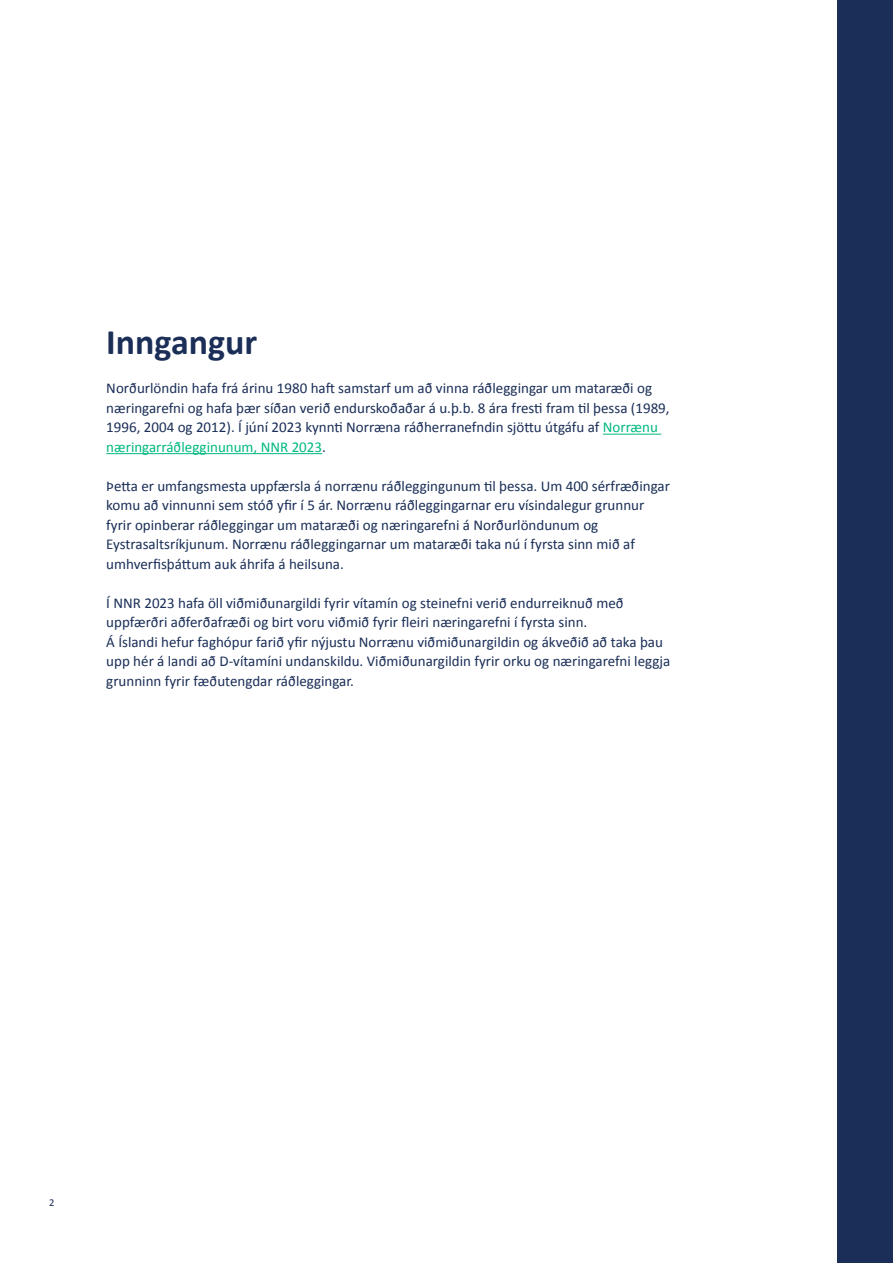
<style>
.page{position:relative;width:893px;height:1263px;background:#fff}
.page>*{position:absolute;margin:0;border:0;box-sizing:border-box;transform-origin:0 0}
.t1{font:700 36px "Calibri";color:#1a2e57}
.t2{font:15px/19.5px "Calibri";color:#1a2e57}
.t3{font:10.5px "Calibri";color:#1a2e57}
.s1{color:#00b880}
</style>
<div class="page">
<hr style="left:603px;top:434px;width:58px;height:1px;background:#00b880">
<hr style="left:106px;top:453px;width:216px;height:1px;background:#00b880">
<div style="left:837px;top:0;width:56px;height:1263px;background:#1a2e57"></div>
<h1 class="t1" style="left:106px;top:317px;width:152px">Inngangur</h1>
<p class="t2" style="left:106px;top:378px;width:565px">Norðurlöndin hafa frá árinu 1980 haft samstarf um að vinna ráðleggingar um mataræði og næringarefni og hafa þær síðan verið endurskoðaðar á u.þ.b. 8 ára fresti fram til þessa (1989, 1996, 2004 og 2012). Í júní 2023 kynnti Norræna ráðherranefndin sjöttu útgáfu af <span class="s1">Norrænu næringarráðlegginunum, NNR 2023</span>.</p>
<p class="t2" style="left:106px;top:476px;width:565px">Þetta er umfangsmesta uppfærsla á norrænu ráðleggingunum til þessa. Um 400 sérfræðingar komu að vinnunni sem stóð yfir í 5 ár. Norrænu ráðleggingarnar eru vísindalegur grunnur fyrir opinberar ráðleggingar um mataræði og næringarefni á Norðurlöndunum og Eystrasaltsríkjunum. Norrænu ráðleggingarnar um mataræði taka nú í fyrsta sinn mið af umhverfisþáttum auk áhrifa á heilsuna.</p>
<p class="t2" style="left:106px;top:593px;width:565px">Í NNR 2023 hafa öll viðmiðunargildi fyrir vítamín og steinefni verið endurreiknuð með uppfærðri aðferðafræði og birt voru viðmið fyrir fleiri næringarefni í fyrsta sinn.<br>Á Íslandi hefur faghópur farið yfir nýjustu Norrænu viðmiðunargildin og ákveðið að taka þau upp hér á landi að D-vítamíni undanskildu. Viðmiðunargildin fyrir orku og næringarefni leggja grunninn fyrir fæðutengdar ráðleggingar.</p>
<p class="t3" style="left:49px;top:1195px;width:7px">2</p>
</div>
